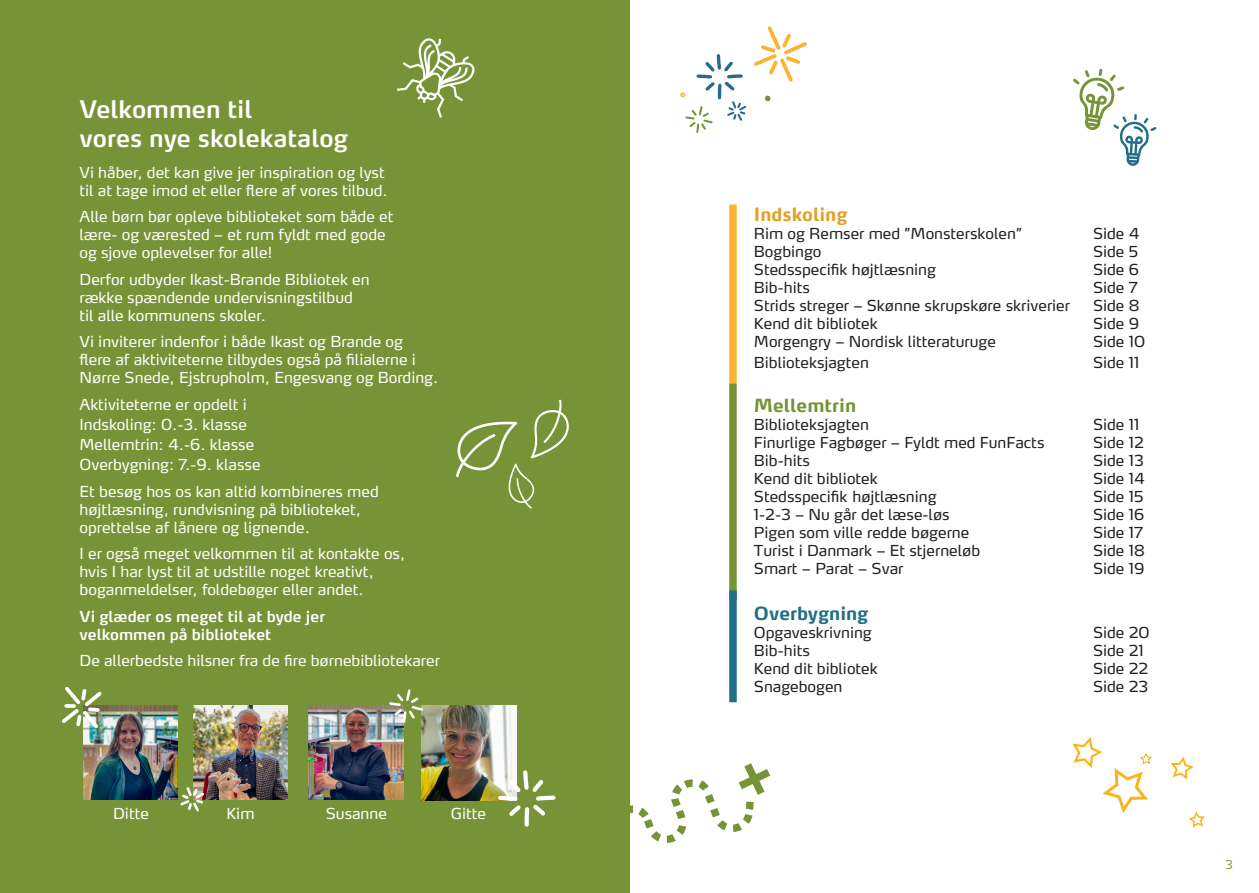
<style>
.page{position:relative;width:1259px;height:893px;background:#fff}
.page>*{position:absolute;margin:0;border:0;box-sizing:border-box;transform-origin:0 0}
.brød{font:600 24px/28.8px "Max OT";color:#fff}
.t1{font:700 18px "Max OT";color:#226e87}
.titel{font:700 18px "Max OT";color:#e49f26}
.t2{font:700 18px "Max OT";color:#769437}
.brød-2{font:15px/18px "Max OT";color:#fff}
.t3{font:15px "Max OT";color:#231f20}
.brød-3{font:600 15px/18px "Max OT";color:#fff}
.brød-4{font:300 12px "Max OT";color:#769437}
</style>
<div class="page">
<svg style="left:738px;top:763px;width:32px;height:32px"></svg>
<svg style="left:733px;top:802px;width:20px;height:30px"></svg>
<svg style="left:629px;top:805px;width:32px;height:42px"></svg>
<svg style="left:667px;top:779px;width:60px;height:64px"></svg>
<div style="left:0;top:0;width:629px;height:893px;background:#769437"></div>
<svg style="left:397px;top:38px;width:78px;height:80px"></svg>
<div style="left:729px;top:205px;width:7px;height:178px;background:#fcb331"></div>
<div style="left:729px;top:383px;width:7px;height:217px;background:#769437"></div>
<div style="left:729px;top:590px;width:7px;height:112px;background:#226e87"></div>
<svg style="left:680px;top:26px;width:127px;height:107px"></svg>
<svg style="left:1073px;top:68px;width:84px;height:98px"></svg>
<svg style="left:1171px;top:756px;width:23px;height:24px"></svg>
<svg style="left:1189px;top:811px;width:16px;height:17px"></svg>
<svg style="left:1072px;top:737px;width:80px;height:76px"></svg>
<svg style="left:456px;top:400px;width:113px;height:109px"></svg>
<img style="left:421px;top:705px;width:95px;height:95px">
<img style="left:308px;top:705px;width:95px;height:95px">
<img style="left:83px;top:705px;width:95px;height:95px">
<img style="left:193px;top:705px;width:95px;height:95px">
<svg style="left:496px;top:768px;width:60px;height:59px"></svg>
<svg style="left:62px;top:686px;width:43px;height:45px"></svg>
<svg style="left:180px;top:785px;width:26px;height:27px"></svg>
<svg style="left:387px;top:689px;width:38px;height:35px"></svg>
<p class="brød" style="left:80px;top:96px;width:270px">Velkommen til<br>vores nye skolekatalog</p>
<p class="brød-2" style="left:80px;top:164px;width:310px">Vi håber, det kan give jer inspiration og lyst til at tage imod et eller flere af vores tilbud.</p>
<p class="brød-2" style="left:80px;top:209px;width:315px">Alle børn bør opleve biblioteket som både et lære- og værested – et rum fyldt med gode og sjove oplevelser for alle!</p>
<p class="brød-2" style="left:80px;top:271px;width:292px">Derfor udbyder Ikast-Brande Bibliotek en række spændende undervisningstilbud til alle kommunens skoler.</p>
<p class="brød-2" style="left:80px;top:334px;width:360px">Vi inviterer indenfor i både Ikast og Brande og<br>flere af aktiviteterne tilbydes også på filialerne i<br>Nørre Snede, Ejstrupholm, Engesvang og Bording.</p>
<p class="brød-2" style="left:80px;top:396px;width:169px">Aktiviteterne er opdelt i</p>
<p class="brød-2" style="left:80px;top:416px;width:169px">Indskoling: 0.-3. klasse</p>
<p class="brød-2" style="left:80px;top:436px;width:176px">Mellemtrin: 4.-6. klasse</p>
<p class="brød-2" style="left:80px;top:457px;width:183px">Overbygning: 7.-9. klasse</p>
<p class="brød-2" style="left:80px;top:483px;width:301px">Et besøg hos os kan altid kombineres med højtlæsning, rundvisning på biblioteket, oprettelse af lånere og lignende.</p>
<p class="brød-2" style="left:80px;top:546px;width:327px">I er også meget velkommen til at kontakte os, hvis I har lyst til at udstille noget kreativt, boganmeldelser, foldebøger eller andet.</p>
<p class="brød-3" style="left:80px;top:608px;width:247px">Vi glæder os meget til at byde jer velkommen på biblioteket</p>
<p class="brød-2" style="left:80px;top:653px;width:362px">De allerbedste hilsner fra de fire børnebibliotekarer</p>
<p class="brød-2" style="left:113px;top:805px;width:37px">Ditte</p>
<p class="brød-2" style="left:226px;top:805px;width:30px">Kim</p>
<p class="brød-2" style="left:326px;top:805px;width:63px">Susanne</p>
<p class="brød-2" style="left:451px;top:805px;width:37px">Gitte</p>
<p class="titel" style="left:754px;top:203px;width:95px">Indskoling</p>
<p class="t3" style="left:754px;top:224px;width:270px">Rim og Remser med ”Monsterskolen”</p>
<p class="t3" style="left:1093px;top:224px;width:48px">Side 4</p>
<p class="t3" style="left:754px;top:242px;width:69px">Bogbingo</p>
<p class="t3" style="left:1093px;top:242px;width:47px">Side 5</p>
<p class="t3" style="left:754px;top:260px;width:184px">Stedsspecifik højtlæsning</p>
<p class="t3" style="left:1093px;top:260px;width:47px">Side 6</p>
<p class="t3" style="left:754px;top:278px;width:57px">Bib-hits</p>
<p class="t3" style="left:1093px;top:278px;width:46px">Side 7</p>
<p class="t3" style="left:754px;top:296px;width:318px">Strids streger – Skønne skrupskøre skriverier</p>
<p class="t3" style="left:1093px;top:296px;width:48px">Side 8</p>
<p class="t3" style="left:754px;top:314px;width:125px">Kend dit bibliotek</p>
<p class="t3" style="left:1093px;top:314px;width:47px">Side 9</p>
<p class="t3" style="left:754px;top:332px;width:243px">Morgengry – Nordisk litteraturuge</p>
<p class="t3" style="left:1093px;top:332px;width:54px">Side 10</p>
<p class="t3" style="left:754px;top:353px;width:117px">Biblioteksjagten</p>
<p class="t3" style="left:1093px;top:353px;width:48px">Side 11</p>
<p class="t2" style="left:754px;top:393px;width:104px">Mellemtrin</p>
<p class="t3" style="left:754px;top:414px;width:117px">Biblioteksjagten</p>
<p class="t3" style="left:1093px;top:414px;width:48px">Side 11</p>
<p class="t3" style="left:754px;top:432px;width:292px">Finurlige Fagbøger – Fyldt med FunFacts</p>
<p class="t3" style="left:1093px;top:432px;width:52px">Side 12</p>
<p class="t3" style="left:754px;top:450px;width:57px">Bib-hits</p>
<p class="t3" style="left:1093px;top:450px;width:52px">Side 13</p>
<p class="t3" style="left:754px;top:468px;width:125px">Kend dit bibliotek</p>
<p class="t3" style="left:1093px;top:468px;width:53px">Side 14</p>
<p class="t3" style="left:754px;top:486px;width:184px">Stedsspecifik højtlæsning</p>
<p class="t3" style="left:1093px;top:486px;width:52px">Side 15</p>
<p class="t3" style="left:754px;top:504px;width:197px">1-2-3 – Nu går det læse-løs</p>
<p class="t3" style="left:1093px;top:504px;width:53px">Side 16</p>
<p class="t3" style="left:754px;top:522px;width:217px">Pigen som ville redde bøgerne</p>
<p class="t3" style="left:1093px;top:522px;width:52px">Side 17</p>
<p class="t3" style="left:754px;top:540px;width:228px">Turist i Danmark – Et stjerneløb</p>
<p class="t3" style="left:1093px;top:540px;width:53px">Side 18</p>
<p class="t3" style="left:754px;top:558px;width:151px">Smart – Parat – Svar</p>
<p class="t3" style="left:1093px;top:558px;width:53px">Side 19</p>
<p class="t1" style="left:754px;top:602px;width:116px">Overbygning</p>
<p class="t3" style="left:754px;top:623px;width:119px">Opgaveskrivning</p>
<p class="t3" style="left:1093px;top:623px;width:58px">Side 20</p>
<p class="t3" style="left:754px;top:641px;width:57px">Bib-hits</p>
<p class="t3" style="left:1093px;top:641px;width:52px">Side 21</p>
<p class="t3" style="left:754px;top:659px;width:125px">Kend dit bibliotek</p>
<p class="t3" style="left:1093px;top:659px;width:57px">Side 22</p>
<p class="t3" style="left:754px;top:677px;width:90px">Snagebogen</p>
<p class="t3" style="left:1093px;top:677px;width:57px">Side 23</p>
<p class="brød-4" style="left:1225px;top:857px;width:9px">3</p>
</div>
